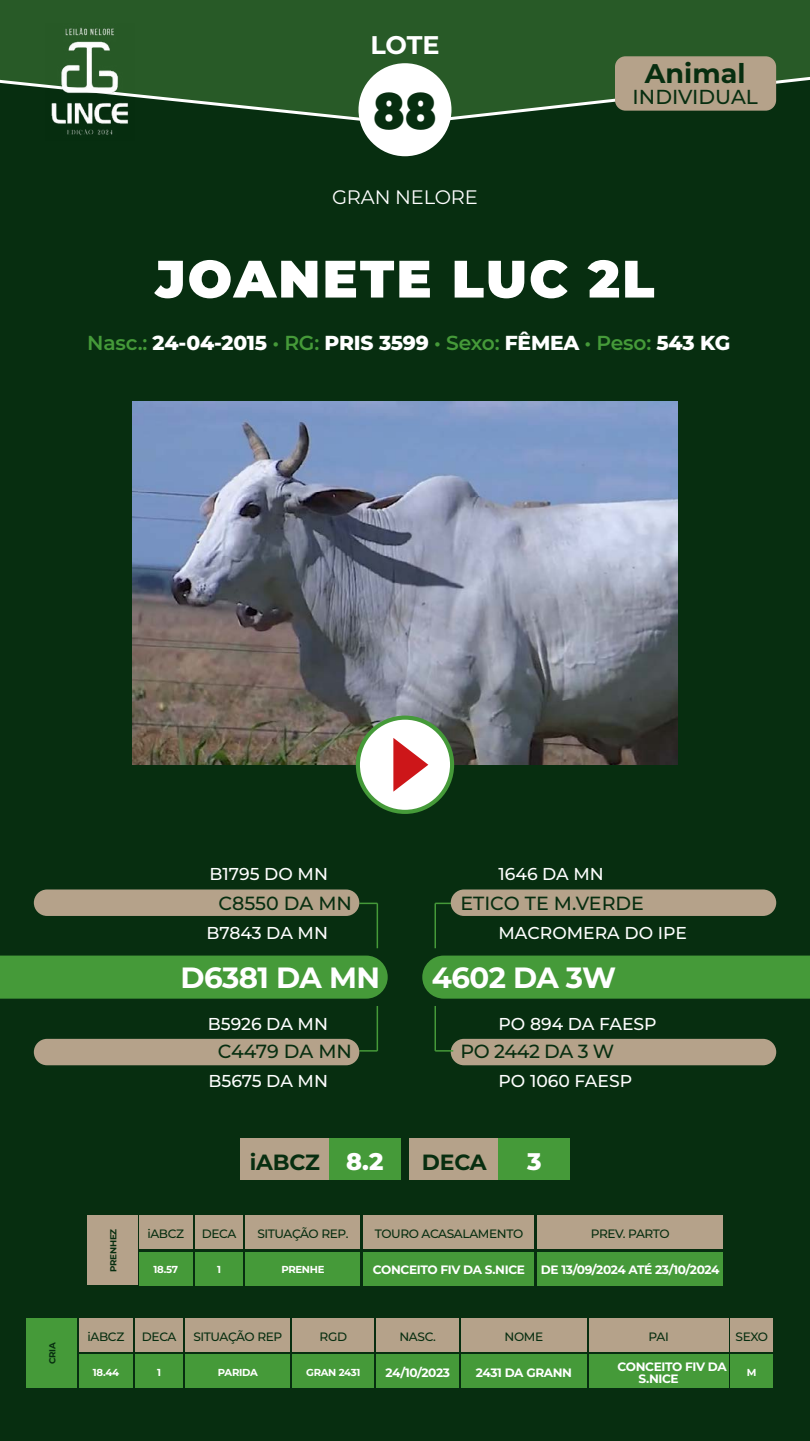
<style>
.page{position:relative;width:810px;height:1441px;background:#fff}
.page>*{position:absolute;margin:0;border:0;box-sizing:border-box;transform-origin:0 0}
.t1{font:900 52.5px "Montserrat";letter-spacing:.04em;color:#fff}
.t2{font:900 51.15px "Montserrat";color:#072e10;scale:.9 1}
.t3{font:700 29.25px "Montserrat";letter-spacing:-.02em;color:#fff}
.t4{font:700 27px "Montserrat";color:#072e10}
.t5{font:700 25.5px "Montserrat";color:#fff}
.t6{font:800 24px "Montserrat";color:#fff}
.t7{font:700 21.98px "Montserrat";letter-spacing:-.01em;color:#072e10}
.t8{font:800 20.25px "Montserrat";letter-spacing:-.01em;color:#fff}
.t9{font:500 20.25px "Montserrat";color:#072e10}
.t10{font:19.5px "Montserrat";letter-spacing:-.01em;color:#fff}
.t11{font:500 19.05px "Montserrat";letter-spacing:-.005em;color:#072e10}
.t12{font:500 17.17px "Montserrat";color:#fff}
.t13{font:500 12.15px "Montserrat";letter-spacing:-.03em;color:#072e10}
.t14{font:700 12.15px/12px "Montserrat";letter-spacing:-.03em;color:#fff}
.t15{font:700 10.12px "Montserrat";letter-spacing:-.03em;color:#fff}
.t16{font:700 8.77px "Montserrat";letter-spacing:-.03em;color:#072e10}
.s1{font-weight:600;color:#459a39}
.s2{font-weight:800;font-size:24px;color:#fff}
</style>
<div class="page">
<div style="left:0;top:0;width:810px;height:1440px;background:#072e10"></div>
<svg style="left:0;top:0;width:810px;height:125px;background:#275627"></svg>
<div style="left:615px;top:56px;width:161px;height:55px;background:#b5a28a;border-radius:11px"></div>
<div style="left:451px;top:1038px;width:325px;height:27px;background:#b5a28a;border-radius:13px"></div>
<div style="left:0;top:955px;width:388px;height:43px;background:#459a39"></div>
<div style="left:422px;top:955px;width:388px;height:43px;background:#459a39"></div>
<svg style="left:359px;top:902px;width:18px;height:2px"></svg>
<hr style="left:377px;top:903px;width:1px;height:45px;background:#459a39">
<svg style="left:359px;top:1050px;width:18px;height:1px"></svg>
<hr style="left:377px;top:1006px;width:1px;height:44px;background:#459a39">
<svg style="left:435px;top:902px;width:16px;height:2px"></svg>
<hr style="left:435px;top:903px;width:1px;height:45px;background:#459a39">
<svg style="left:435px;top:1050px;width:18px;height:1px"></svg>
<hr style="left:435px;top:1006px;width:1px;height:44px;background:#459a39">
<div style="left:451px;top:889px;width:325px;height:27px;background:#b5a28a;border-radius:13px"></div>
<div style="left:34px;top:889px;width:325px;height:27px;background:#b5a28a;border-radius:13px"></div>
<div style="left:34px;top:1038px;width:325px;height:27px;background:#b5a28a;border-radius:13px"></div>
<img style="left:45px;top:24px;width:90px;height:112px">
<div style="left:358px;top:63px;width:94px;height:93px;background:#fff;border-radius:50%"></div>
<div style="left:240px;top:1138px;width:90px;height:41px;background:#b5a28a"></div>
<div style="left:329px;top:1138px;width:71px;height:41px;background:#459a39"></div>
<div style="left:410px;top:1138px;width:89px;height:41px;background:#b5a28a"></div>
<div style="left:499px;top:1138px;width:71px;height:41px;background:#459a39"></div>
<div style="left:246px;top:1215px;width:114px;height:34px;background:#b5a28a"></div>
<div style="left:139px;top:1215px;width:54px;height:34px;background:#b5a28a"></div>
<div style="left:195px;top:1215px;width:48px;height:34px;background:#b5a28a"></div>
<div style="left:246px;top:1251px;width:114px;height:34px;background:#459a39"></div>
<div style="left:139px;top:1251px;width:54px;height:34px;background:#459a39"></div>
<div style="left:195px;top:1251px;width:48px;height:34px;background:#459a39"></div>
<div style="left:364px;top:1215px;width:170px;height:34px;background:#b5a28a"></div>
<div style="left:364px;top:1251px;width:170px;height:34px;background:#459a39"></div>
<div style="left:537px;top:1215px;width:186px;height:34px;background:#b5a28a"></div>
<div style="left:537px;top:1251px;width:186px;height:34px;background:#459a39"></div>
<div style="left:87px;top:1215px;width:50px;height:70px;background:#b5a28a"></div>
<div style="left:293px;top:1318px;width:81px;height:33px;background:#b5a28a"></div>
<div style="left:731px;top:1318px;width:42px;height:33px;background:#b5a28a"></div>
<div style="left:377px;top:1318px;width:82px;height:33px;background:#b5a28a"></div>
<div style="left:79px;top:1318px;width:54px;height:33px;background:#b5a28a"></div>
<div style="left:136px;top:1318px;width:47px;height:33px;background:#b5a28a"></div>
<div style="left:293px;top:1354px;width:81px;height:33px;background:#459a39"></div>
<div style="left:731px;top:1354px;width:42px;height:33px;background:#459a39"></div>
<div style="left:377px;top:1354px;width:82px;height:34px;background:#459a39"></div>
<div style="left:79px;top:1354px;width:54px;height:33px;background:#459a39"></div>
<div style="left:136px;top:1354px;width:47px;height:33px;background:#459a39"></div>
<div style="left:461px;top:1318px;width:126px;height:33px;background:#b5a28a"></div>
<div style="left:461px;top:1354px;width:126px;height:33px;background:#459a39"></div>
<div style="left:589px;top:1318px;width:140px;height:33px;background:#b5a28a"></div>
<div style="left:589px;top:1354px;width:140px;height:33px;background:#459a39"></div>
<div style="left:26px;top:1317px;width:50px;height:70px;background:#459a39"></div>
<div style="left:186px;top:1317px;width:104px;height:34px;background:#b5a28a"></div>
<div style="left:186px;top:1354px;width:104px;height:33px;background:#459a39"></div>
<img style="left:132px;top:402px;width:546px;height:362px">
<div style="left:358px;top:717px;width:94px;height:95px;background:#fff;border-radius:50%"></div>
<div style="left:356px;top:715px;width:98px;height:99px;border:4px solid #459a39;border-radius:50%"></div>
<svg style="left:393px;top:738px;width:35px;height:53px"></svg>
<h3 class="t5" style="left:370px;top:26px;width:71px">LOTE</h3>
<h2 class="t2" style="left:374px;top:72px;width:71px">88</h2>
<h3 class="t10" style="left:332px;top:184px;width:147px">GRAN NELORE</h3>
<h3 class="t4" style="left:645px;top:54px;width:102px">Animal</h3>
<h3 class="t9" style="left:633px;top:83px;width:127px">INDIVIDUAL</h3>
<h1 class="t1" style="left:155px;top:239px;width:501px">JOANETE LUC 2L</h1>
<h3 class="t8" style="left:87px;top:328px;width:644px"><span class="s1">Nasc.:</span> 24-04-2015 <span class="s1">• RG:</span> PRIS 3599 <span class="s1">• Sexo:</span> FÊMEA <span class="s1">• Peso:</span> 543 KG</h3>
<p class="t16" style="left:46px;top:1363px;width:23px;rotate:-90deg">CRIA</p>
<h3 class="t12" style="left:209px;top:862px;width:120px">B1795 DO MN</h3>
<h3 class="t12" style="left:499px;top:862px;width:107px">1646 DA MN</h3>
<h3 class="t11" style="left:219px;top:890px;width:135px">C8550 DA MN</h3>
<h3 class="t11" style="left:460px;top:890px;width:185px">ETICO TE M.VERDE</h3>
<h3 class="t12" style="left:206px;top:921px;width:123px">B7843 DA MN</h3>
<h3 class="t12" style="left:499px;top:921px;width:190px">MACROMERA DO IPE</h3>
<h3 class="t3" style="left:181px;top:956px;width:201px">D6381 DA MN</h3>
<h3 class="t3" style="left:432px;top:956px;width:186px">4602 DA 3W</h3>
<h3 class="t12" style="left:208px;top:1012px;width:122px">B5926 DA MN</h3>
<h3 class="t11" style="left:218px;top:1038px;width:136px">C4479 DA MN</h3>
<h3 class="t12" style="left:208px;top:1068px;width:121px">B5675 DA MN</h3>
<h3 class="t12" style="left:499px;top:1012px;width:160px">PO 894 DA FAESP</h3>
<h3 class="t11" style="left:460px;top:1038px;width:155px">PO 2442 DA 3 W</h3>
<h3 class="t12" style="left:499px;top:1068px;width:135px">PO 1060 FAESP</h3>
<p class="t16" style="left:107px;top:1271px;width:45px;rotate:-90deg">PRENHEZ</p>
<h3 class="t7" style="left:250px;top:1145px;width:135px">iABCZ <span class="s2">8.2</span></h3>
<h3 class="t7" style="left:422px;top:1145px;width:66px">DECA</h3>
<h3 class="t6" style="left:527px;top:1144px;width:16px">3</h3>
<p class="t13" style="left:147px;top:1225px;width:38px">iABCZ</p>
<p class="t13" style="left:202px;top:1225px;width:36px">DECA</p>
<p class="t13" style="left:257px;top:1225px;width:93px">SITUAÇÃO REP.</p>
<p class="t15" style="left:154px;top:1262px;width:26px">18.57</p>
<p class="t15" style="left:217px;top:1262px;width:5px">1</p>
<p class="t15" style="left:281px;top:1262px;width:45px">PRENHE</p>
<p class="t13" style="left:375px;top:1225px;width:150px">TOURO ACASALAMENTO</p>
<p class="t14" style="left:373px;top:1263px;width:154px">CONCEITO FIV DA S.NICE</p>
<p class="t13" style="left:591px;top:1225px;width:81px">PREV. PARTO</p>
<p class="t14" style="left:541px;top:1263px;width:180px">DE 13/09/2024 ATÉ 23/10/2024</p>
<p class="t13" style="left:193px;top:1327px;width:91px">SITUAÇÃO REP</p>
<p class="t15" style="left:218px;top:1365px;width:41px">PARIDA</p>
<p class="t13" style="left:88px;top:1327px;width:38px">iABCZ</p>
<p class="t13" style="left:142px;top:1327px;width:36px">DECA</p>
<p class="t13" style="left:320px;top:1327px;width:29px">RGD</p>
<p class="t13" style="left:399px;top:1328px;width:38px">NASC.</p>
<p class="t13" style="left:736px;top:1327px;width:34px">SEXO</p>
<p class="t15" style="left:93px;top:1365px;width:28px">18.44</p>
<p class="t15" style="left:157px;top:1365px;width:5px">1</p>
<p class="t15" style="left:306px;top:1365px;width:56px">GRAN 2431</p>
<p class="t14" style="left:385px;top:1366px;width:66px">24/10/2023</p>
<p class="t15" style="left:747px;top:1365px;width:11px">M</p>
<p class="t13" style="left:505px;top:1327px;width:40px">NOME</p>
<p class="t14" style="left:476px;top:1366px;width:98px">2431 DA GRANN</p>
<p class="t13" style="left:649px;top:1327px;width:22px">PAI</p>
<p class="t14" style="left:639px;top:1360px;width:90px;text-indent:-21px">CONCEITO FIV DA<br>S.NICE</p>
</div>
